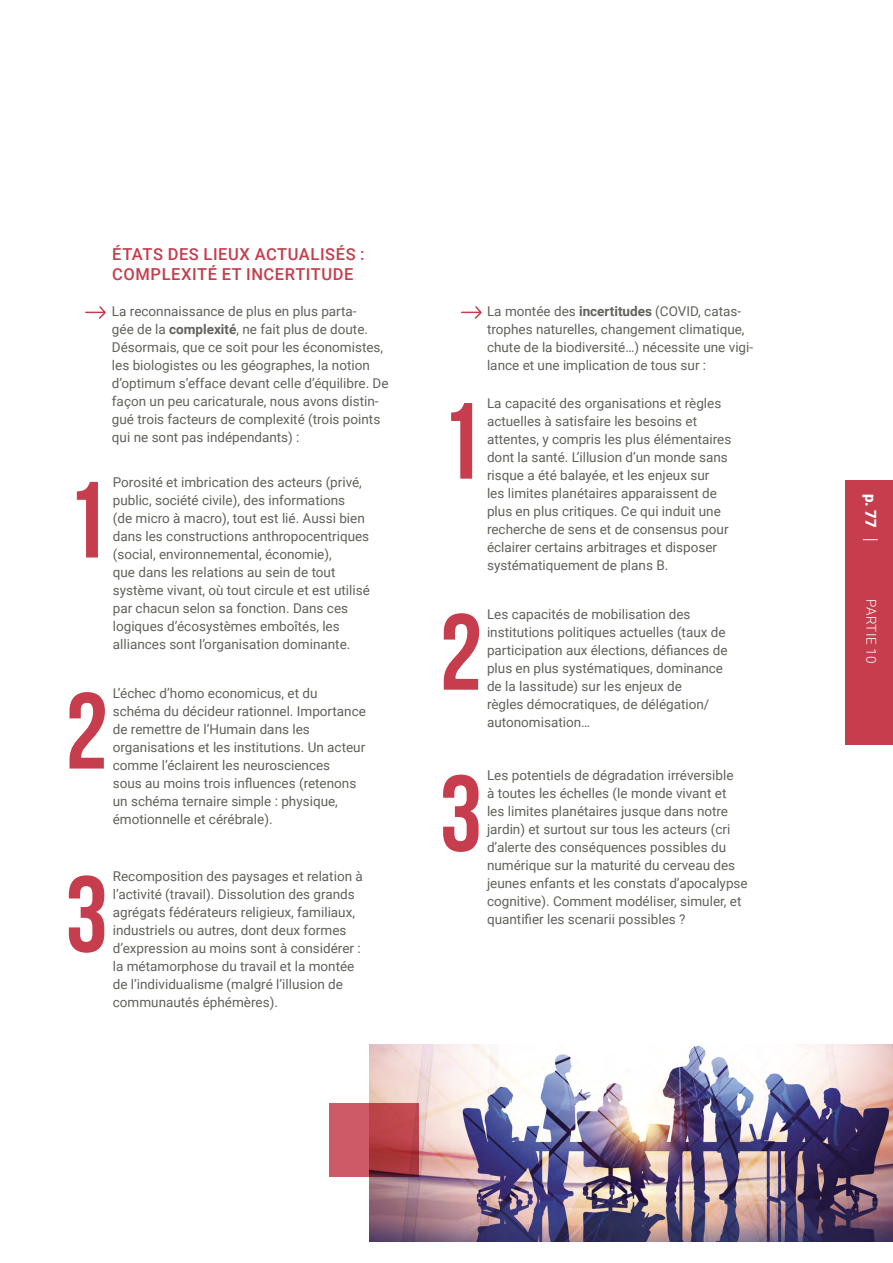
<style>
.page{position:relative;width:893px;height:1263px;background:#fff}
.page>*{position:absolute;margin:0;border:0;box-sizing:border-box;transform-origin:0 0}
.t1{font:700 108px "Bebas Neue";color:#c63d4d}
.t2{font:500 16.5px/19.5px "Roboto";letter-spacing:.035em;color:#c63d4d}
.t3{font:900 15px "Roboto";color:#fff}
.t4{font:13.5px/18px "Roboto";color:#60625b}
.t5{font:300 13.5px "Roboto";letter-spacing:.035em;color:#fff}
.s1{font-weight:700}
</style>
<div class="page">
<div style="left:845px;top:480px;width:48px;height:265px;background:#c63d4d"></div>
<svg style="left:863px;top:539px;width:15px;height:1px"></svg>
<img style="left:369px;top:1044px;width:524px;height:198px">
<svg style="left:329px;top:1103px;width:89px;height:73px;background:#bd4a53"></svg>
<svg style="left:85px;top:306px;width:21px;height:13px"></svg>
<svg style="left:461px;top:306px;width:21px;height:13px"></svg>
<p class="t2" style="left:112px;top:244px;width:254px">ÉTATS DES LIEUX ACTUALISÉS :<br>COMPLEXITÉ ET INCERTITUDE</p>
<p class="t4" style="left:112px;top:302px;width:278px">La reconnaissance de plus en plus parta-<br>gée de la <span class="s1">complexité</span>, ne fait plus de doute.<br>Désormais, que ce soit pour les économistes, les biologistes ou les géographes, la notion d’optimum s’efface devant celle d’équilibre. De façon un peu caricaturale, nous avons distin&shy;gué trois facteurs de complexité (trois points qui ne sont pas indépendants) :</p>
<p class="t4" style="left:487px;top:302px;width:268px">La montée des <span class="s1">incertitudes</span> (COVID, catas&shy;trophes naturelles, changement climatique, chute de la biodiversité…) nécessite une vigi&shy;lance et une implication de tous sur :</p>
<p class="t4" style="left:487px;top:393px;width:246px">La capacité des organisations et règles actuelles à satisfaire les besoins et attentes, y compris les plus élémentaires dont la santé. L’illusion d’un monde sans risque a été balayée, et les enjeux sur<br>les limites planétaires apparaissent de plus en plus critiques. Ce qui induit une recherche de sens et de consensus pour éclairer certains arbitrages et disposer systématiquement de plans B.</p>
<h1 class="t1" style="left:439px;top:382px;width:44px">1</h1>
<p class="t4" style="left:113px;top:472px;width:258px">Porosité et imbrication des acteurs (privé, public, société civile), des informations<br>(de micro à macro), tout est lié. Aussi bien dans les constructions anthropocentriques (social, environnemental, économie),<br>que dans les relations au sein de tout système vivant, où tout circule et est utilisé par chacun selon sa fonction. Dans ces logiques d’écosystèmes emboîtés, les alliances sont l’organisation dominante.</p>
<h1 class="t1" style="left:65px;top:461px;width:44px">1</h1>
<p class="t4" style="left:487px;top:604px;width:242px">Les capacités de mobilisation des institutions politiques actuelles (taux de participation aux élections, défiances de plus en plus systématiques, dominance de la lassitude) sur les enjeux de<br>règles démocratiques, de délégation/ autonomisation…</p>
<h1 class="t1" style="left:439px;top:593px;width:44px">2</h1>
<p class="t4" style="left:113px;top:683px;width:255px">L’échec d’homo economicus, et du schéma du décideur rationnel. Importance de remettre de l’Humain dans les organisations et les institutions. Un acteur comme l’éclairent les neurosciences<br>sous au moins trois influences (retenons un schéma ternaire simple : physique, émotionnelle et cérébrale).</p>
<h1 class="t1" style="left:65px;top:672px;width:44px">2</h1>
<p class="t4" style="left:487px;top:766px;width:262px">Les potentiels de dégradation irréversible<br>à toutes les échelles (le monde vivant et<br>les limites planétaires jusque dans notre jardin) et surtout sur tous les acteurs (cri d’alerte des conséquences possibles du numérique sur la maturité du cerveau des jeunes enfants et les constats d’apocalypse cognitive). Comment modéliser, simuler, et quantifier les scenarii possibles ?</p>
<h1 class="t1" style="left:439px;top:754px;width:44px">3</h1>
<p class="t4" style="left:113px;top:866px;width:252px">Recomposition des paysages et relation à l’activité (travail). Dissolution des grands agrégats fédérateurs religieux, familiaux, industriels ou autres, dont deux formes d’expression au moins sont à considérer : la métamorphose du travail et la montée de l’individualisme (malgré l’illusion de communautés éphémères).</p>
<h1 class="t1" style="left:65px;top:855px;width:44px">3</h1>
<p class="t3" style="left:881px;top:493px;width:36px;rotate:90deg">p. 77</p>
<p class="t5" style="left:881px;top:599px;width:66px;rotate:90deg">PARTIE 10</p>
</div>
